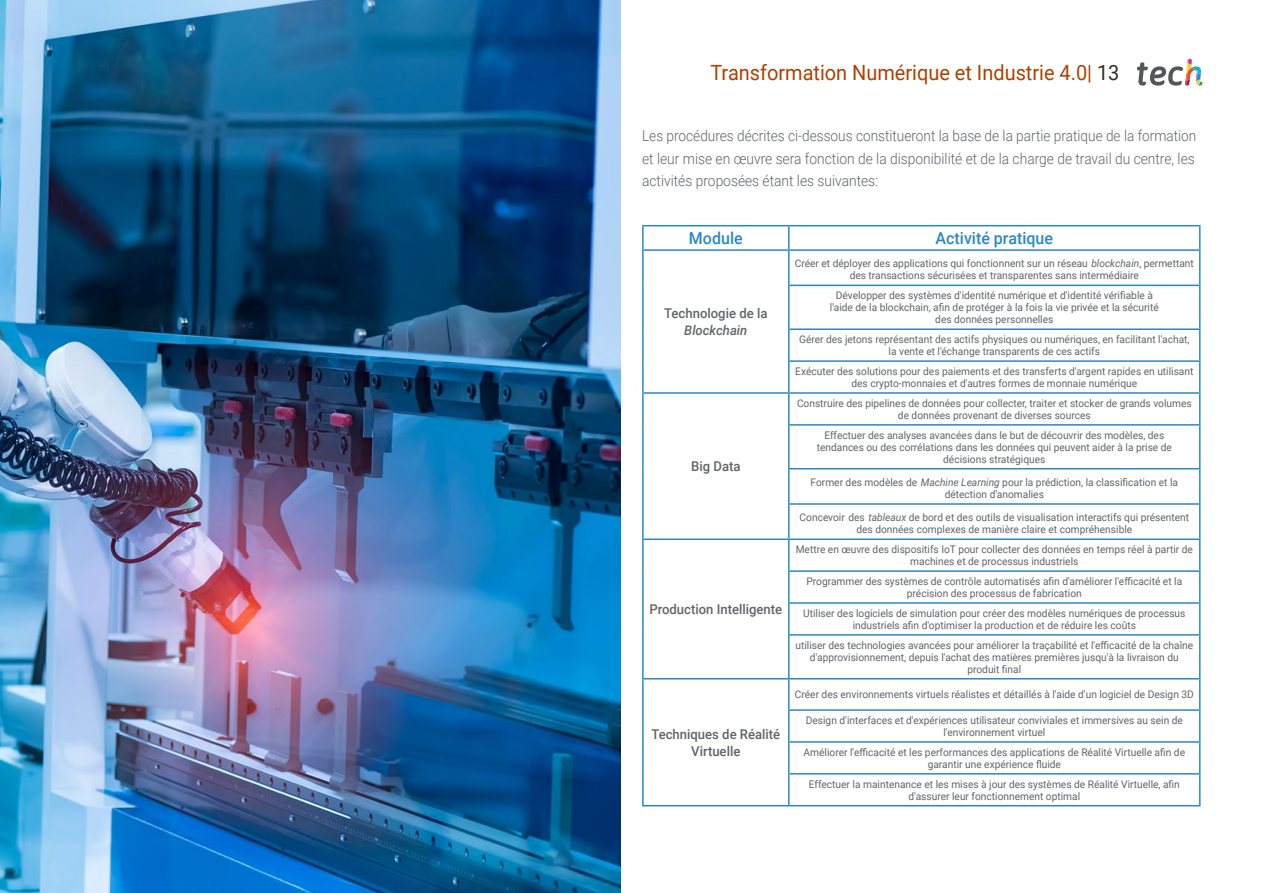
<style>
.page{position:relative;width:1263px;height:893px;background:#fff}
.page>*{position:absolute;margin:0;border:0;box-sizing:border-box;transform-origin:0 0}
.t1{font:21px "Roboto";color:#ae4000;scale:.95 1}
.t2{font:500 16.5px "Roboto";color:#2988c9}
.t3{font:300 15px/22.5px "Roboto";color:#61646a;text-align:justify;scale:.91 1}
.t4{font:500 13.5px/16.5px "Roboto";color:#61646a;text-align:center}
.t5{font:italic 500 13.5px "Roboto";color:#61646a}
.t6{font:10.5px/12px "Roboto";color:#61646a;text-align:center}
.s1{color:#312e20}
.s2{font-style:italic}
</style>
<div class="page">
<img style="left:0;top:0;width:621px;height:893px">
<hr style="left:642px;top:805px;width:147px;height:1px;background:#2988c9">
<hr style="left:788px;top:679px;width:1px;height:30px;background:#2988c9">
<hr style="left:788px;top:711px;width:1px;height:31px;background:#2988c9">
<hr style="left:788px;top:742px;width:1px;height:32px;background:#2988c9">
<hr style="left:788px;top:774px;width:1px;height:31px;background:#2988c9">
<hr style="left:1199px;top:286px;width:1px;height:42px;background:#2988c9">
<hr style="left:788px;top:328px;width:412px;height:2px;background:#2988c9">
<hr style="left:1199px;top:330px;width:1px;height:30px;background:#2988c9">
<hr style="left:788px;top:360px;width:412px;height:2px;background:#2988c9">
<hr style="left:1199px;top:362px;width:1px;height:30px;background:#2988c9">
<hr style="left:642px;top:679px;width:2px;height:31px;background:#2988c9">
<hr style="left:642px;top:710px;width:2px;height:32px;background:#2988c9">
<hr style="left:642px;top:742px;width:2px;height:32px;background:#2988c9">
<hr style="left:642px;top:774px;width:2px;height:31px;background:#2988c9">
<hr style="left:1199px;top:679px;width:1px;height:30px;background:#2988c9">
<hr style="left:788px;top:709px;width:412px;height:2px;background:#2988c9">
<hr style="left:1199px;top:711px;width:1px;height:30px;background:#2988c9">
<hr style="left:789px;top:741px;width:411px;height:2px;background:#2988c9">
<hr style="left:1199px;top:743px;width:1px;height:30px;background:#2988c9">
<hr style="left:789px;top:773px;width:411px;height:2px;background:#2988c9">
<hr style="left:1199px;top:775px;width:1px;height:30px;background:#2988c9">
<hr style="left:789px;top:805px;width:411px;height:1px;background:#2988c9">
<hr style="left:642px;top:394px;width:2px;height:31px;background:#2988c9">
<hr style="left:642px;top:425px;width:2px;height:44px;background:#2988c9">
<hr style="left:642px;top:469px;width:2px;height:35px;background:#2988c9">
<hr style="left:642px;top:504px;width:2px;height:34px;background:#2988c9">
<hr style="left:789px;top:392px;width:411px;height:2px;background:#2988c9">
<hr style="left:788px;top:394px;width:1px;height:30px;background:#2988c9">
<hr style="left:1199px;top:394px;width:1px;height:30px;background:#2988c9">
<hr style="left:788px;top:424px;width:412px;height:2px;background:#2988c9">
<hr style="left:788px;top:426px;width:1px;height:42px;background:#2988c9">
<hr style="left:1199px;top:426px;width:1px;height:42px;background:#2988c9">
<hr style="left:788px;top:468px;width:412px;height:1px;background:#2988c9">
<hr style="left:788px;top:469px;width:1px;height:34px;background:#2988c9">
<hr style="left:1199px;top:469px;width:1px;height:34px;background:#2988c9">
<hr style="left:788px;top:503px;width:412px;height:2px;background:#2988c9">
<hr style="left:788px;top:505px;width:1px;height:33px;background:#2988c9">
<hr style="left:1199px;top:505px;width:1px;height:33px;background:#2988c9">
<hr style="left:642px;top:538px;width:147px;height:2px;background:#2988c9">
<hr style="left:642px;top:540px;width:2px;height:31px;background:#2988c9">
<hr style="left:642px;top:571px;width:2px;height:32px;background:#2988c9">
<hr style="left:642px;top:603px;width:2px;height:32px;background:#2988c9">
<hr style="left:642px;top:635px;width:2px;height:43px;background:#2988c9">
<hr style="left:642px;top:678px;width:147px;height:1px;background:#2988c9">
<hr style="left:789px;top:538px;width:411px;height:2px;background:#2988c9">
<hr style="left:788px;top:540px;width:1px;height:30px;background:#2988c9">
<hr style="left:1199px;top:540px;width:1px;height:30px;background:#2988c9">
<hr style="left:788px;top:570px;width:412px;height:2px;background:#2988c9">
<hr style="left:788px;top:572px;width:1px;height:30px;background:#2988c9">
<hr style="left:1199px;top:572px;width:1px;height:30px;background:#2988c9">
<hr style="left:788px;top:602px;width:412px;height:2px;background:#2988c9">
<hr style="left:788px;top:604px;width:1px;height:30px;background:#2988c9">
<hr style="left:1199px;top:604px;width:1px;height:30px;background:#2988c9">
<hr style="left:788px;top:634px;width:412px;height:2px;background:#2988c9">
<hr style="left:788px;top:636px;width:1px;height:42px;background:#2988c9">
<hr style="left:1199px;top:636px;width:1px;height:42px;background:#2988c9">
<hr style="left:789px;top:678px;width:411px;height:1px;background:#2988c9">
<hr style="left:642px;top:225px;width:147px;height:1px;background:#2988c9">
<hr style="left:642px;top:226px;width:2px;height:23px;background:#2988c9">
<hr style="left:789px;top:225px;width:411px;height:1px;background:#2988c9">
<svg style="left:788px;top:226px;width:1px;height:23px"></svg>
<svg style="left:1199px;top:226px;width:1px;height:23px"></svg>
<hr style="left:642px;top:249px;width:147px;height:2px;background:#2988c9">
<hr style="left:642px;top:251px;width:2px;height:34px;background:#2988c9">
<hr style="left:642px;top:285px;width:2px;height:44px;background:#2988c9">
<hr style="left:788px;top:286px;width:1px;height:42px;background:#2988c9">
<hr style="left:642px;top:329px;width:2px;height:32px;background:#2988c9">
<hr style="left:788px;top:330px;width:1px;height:30px;background:#2988c9">
<hr style="left:642px;top:361px;width:2px;height:31px;background:#2988c9">
<hr style="left:788px;top:362px;width:1px;height:30px;background:#2988c9">
<hr style="left:642px;top:392px;width:147px;height:2px;background:#2988c9">
<hr style="left:789px;top:249px;width:411px;height:2px;background:#2988c9">
<hr style="left:788px;top:251px;width:1px;height:34px;background:#2988c9">
<hr style="left:1199px;top:251px;width:1px;height:34px;background:#2988c9">
<hr style="left:788px;top:285px;width:412px;height:1px;background:#2988c9">
<svg style="left:1137px;top:59px;width:65px;height:27px"></svg>
<h1 class="t1" style="left:710px;top:57px;width:432px">Transformation Numérique et Industrie 4.0| <span class="s1">13</span></h1>
<h3 class="t3" style="left:642px;top:124px;width:611px">Les procédures décrites ci-dessous constitueront la base de la partie pratique de la formation et leur mise en œuvre sera fonction de la disponibilité et de la charge de travail du centre, les activités proposées étant les suivantes:</h3>
<h2 class="t2" style="left:689px;top:227px;width:55px">Module</h2>
<h2 class="t2" style="left:936px;top:227px;width:119px">Activité pratique</h2>
<p class="t4" style="left:664px;top:305px;width:105px">Technologie de la</p>
<p class="t5" style="left:684px;top:321px;width:65px">Blockchain</p>
<p class="t4" style="left:691px;top:458px;width:51px">Big Data</p>
<p class="t4" style="left:649px;top:600px;width:134px">Production Intelligente</p>
<p class="t4" style="left:651px;top:725px;width:130px">Techniques de Réalité<br>Virtuelle</p>
<p class="t6" style="left:795px;top:257px;width:400px">Créer et déployer des applications qui fonctionnent sur un réseau <span class="s2">blockchain</span>, permettant des transactions sécurisées et transparentes sans intermédiaire</p>
<p class="t6" style="left:830px;top:289px;width:330px">Développer des systèmes d'identité numérique et d'identité vérifiable à l'aide de la blockchain, afin de protéger à la fois la vie privée et la sécurité des données personnelles</p>
<p class="t6" style="left:799px;top:333px;width:392px">Gérer des jetons représentant des actifs physiques ou numériques, en facilitant l'achat, la vente et l'échange transparents de ces actifs</p>
<p class="t6" style="left:795px;top:365px;width:400px">Exécuter des solutions pour des paiements et des transferts d'argent rapides en utilisant des crypto-monnaies et d'autres formes de monnaie numérique</p>
<p class="t6" style="left:797px;top:397px;width:396px">Construire des pipelines de données pour collecter, traiter et stocker de grands volumes de données provenant de diverses sources</p>
<p class="t6" style="left:817px;top:429px;width:357px">Effectuer des analyses avancées dans le but de découvrir des modèles, des tendances ou des corrélations dans les données qui peuvent aider à la prise de décisions stratégiques</p>
<p class="t6" style="left:810px;top:476px;width:369px">Former des modèles de <span class="s2">Machine Learning</span> pour la prédiction, la classification et la détection d'anomalies</p>
<p class="t6" style="left:800px;top:511px;width:391px">Concevoir des <span class="s2">tableaux</span> de bord et des outils de visualisation interactifs qui présentent des données complexes de manière claire et compréhensible</p>
<p class="t6" style="left:796px;top:543px;width:399px">Mettre en œuvre des dispositifs IoT pour collecter des données en temps réel à partir de machines et de processus industriels</p>
<p class="t6" style="left:806px;top:575px;width:377px">Programmer des systèmes de contrôle automatisés afin d'améliorer l'efficacité et la précision des processus de fabrication</p>
<p class="t6" style="left:803px;top:607px;width:384px">Utiliser des logiciels de simulation pour créer des modèles numériques de processus industriels afin d'optimiser la production et de réduire les coûts</p>
<p class="t6" style="left:795px;top:639px;width:399px">utiliser des technologies avancées pour améliorer la traçabilité et l'efficacité de la chaîne d'approvisionnement, depuis l'achat des matières premières jusqu'à la livraison du produit final</p>
<p class="t6" style="left:795px;top:688px;width:400px">Créer des environnements virtuels réalistes et détaillés à l'aide d'un logiciel de Design 3D</p>
<p class="t6" style="left:806px;top:714px;width:379px">Design d'interfaces et d'expériences utilisateur conviviales et immersives au sein de l'environnement virtuel</p>
<p class="t6" style="left:804px;top:746px;width:383px">Améliorer l'efficacité et les performances des applications de Réalité Virtuelle afin de garantir une expérience fluide</p>
<p class="t6" style="left:809px;top:778px;width:372px">Effectuer la maintenance et les mises à jour des systèmes de Réalité Virtuelle, afin d'assurer leur fonctionnement optimal</p>
</div>
